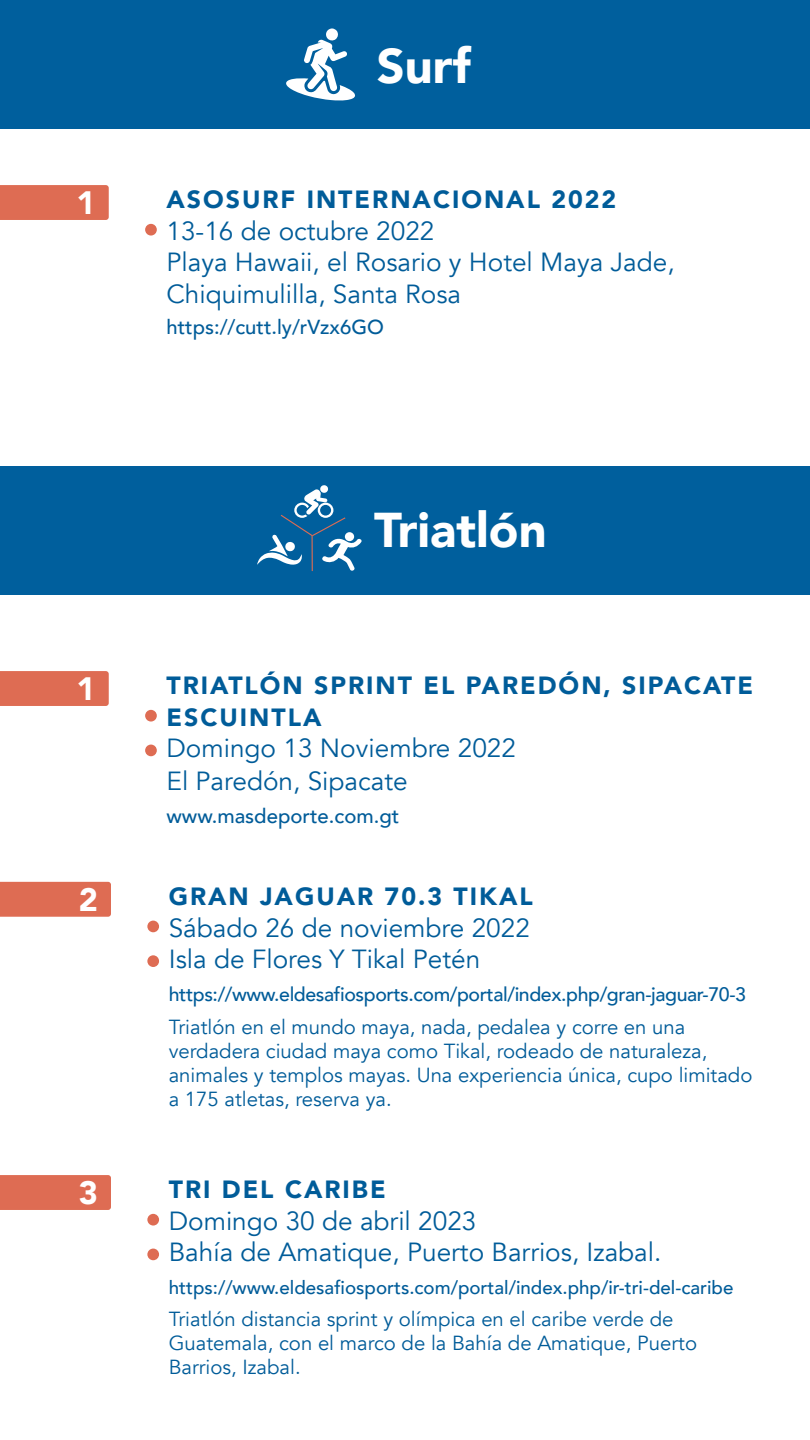
<style>
.page{position:relative;width:810px;height:1440px;background:#fff}
.page>*{position:absolute;margin:0;border:0;box-sizing:border-box;transform-origin:0 0}
.t1{font:900 48.75px "Avenir";color:#fff}
.t2{font:900 32.33px "Avenir";color:#fff}
.t3{font:26.17px/31.4px "Avenir";color:#005c99}
.t4{font:900 24.9px/31.4px "Avenir";letter-spacing:.08em;color:#005c99}
.t5{font:20.33px/24px "Avenir";color:#005c99}
.t6{font:500 20.33px "Avenir";color:#005c99}
.t7{font:500 20.25px "Avenir";color:#005c99}
.t8{font:500 19.5px "Avenir";letter-spacing:-.02em;color:#005c99}
.t9{font:500 18.75px "Avenir";color:#005c99}
</style>
<div class="page">
<div style="left:0;top:0;width:810px;height:129px;background:#005f9d"></div>
<svg style="left:286px;top:28px;width:69px;height:73px"></svg>
<div style="left:0;top:466px;width:810px;height:129px;background:#005f9d"></div>
<svg style="left:257px;top:485px;width:105px;height:87px"></svg>
<div style="left:145px;top:224px;width:12px;height:12px;background:#de6c53;border-radius:50%"></div>
<div style="left:0;top:185px;width:109px;height:35px;background:#de6c53"></div>
<div style="left:145px;top:710px;width:12px;height:12px;background:#de6c53;border-radius:50%"></div>
<div style="left:145px;top:745px;width:12px;height:11px;background:#de6c53;border-radius:50%"></div>
<div style="left:0;top:671px;width:109px;height:35px;background:#de6c53"></div>
<div style="left:147px;top:921px;width:12px;height:11px;background:#de6c53;border-radius:50%"></div>
<div style="left:147px;top:955px;width:12px;height:12px;background:#de6c53;border-radius:50%"></div>
<div style="left:0;top:882px;width:111px;height:35px;background:#de6c53"></div>
<div style="left:147px;top:1214px;width:12px;height:12px;background:#de6c53;border-radius:50%"></div>
<div style="left:147px;top:1249px;width:12px;height:11px;background:#de6c53;border-radius:50%"></div>
<div style="left:0;top:1175px;width:111px;height:35px;background:#de6c53"></div>
<h1 class="t1" style="left:377px;top:24px;width:95px">Surf</h1>
<h2 class="t2" style="left:77px;top:175px;width:21px">1</h2>
<p class="t4" style="left:166px;top:183px;width:451px">ASOSURF INTERNACIONAL 2022</p>
<p class="t3" style="left:166px;top:216px;width:510px">13-16 de octubre 2022<br>Playa Hawaii, el Rosario y Hotel Maya Jade,<br>Chiquimulilla, Santa Rosa</p>
<p class="t7" style="left:166px;top:310px;width:219px">https://cutt.ly/rVzx6GO</p>
<h1 class="t1" style="left:374px;top:488px;width:174px">Triatlón</h1>
<h2 class="t2" style="left:77px;top:661px;width:21px">1</h2>
<p class="t4" style="left:166px;top:669px;width:588px">TRIATLÓN SPRINT EL PAREDÓN, SIPACATE<br>ESCUINTLA</p>
<p class="t3" style="left:166px;top:732px;width:351px;line-height:32.9px">Domingo 13 Noviembre 2022<br>El Paredón, Sipacate</p>
<p class="t6" style="left:166px;top:799px;width:234px">www.masdeporte.com.gt</p>
<h2 class="t2" style="left:79px;top:872px;width:21px">2</h2>
<p class="t4" style="left:169px;top:880px;width:366px">GRAN JAGUAR 70.3 TIKAL</p>
<p class="t3" style="left:169px;top:912px;width:363px">Sábado 26 de noviembre 2022<br>Isla de Flores Y Tikal Petén</p>
<p class="t8" style="left:169px;top:977px;width:579px">https://www.eldesafiosports.com/portal/index.php/gran-jaguar-70-3</p>
<p class="t5" style="left:169px;top:1015px;width:585px">Triatlón en el mundo maya, nada, pedalea y corre en una verdadera ciudad maya como Tikal, rodeado de naturaleza, animales y templos mayas. Una experiencia única, cupo limitado a 175 atletas, reserva ya.</p>
<h2 class="t2" style="left:79px;top:1165px;width:21px">3</h2>
<p class="t4" style="left:169px;top:1173px;width:218px">TRI DEL CARIBE</p>
<p class="t3" style="left:169px;top:1206px;width:494px">Domingo 30 de abril 2023<br>Bahía de Amatique, Puerto Barrios, Izabal.</p>
<p class="t9" style="left:169px;top:1272px;width:566px">https://www.eldesafiosports.com/portal/index.php/ir-tri-del-caribe</p>
<p class="t5" style="left:169px;top:1307px;width:530px">Triatlón distancia sprint y olímpica en el caribe verde de<br>Guatemala, con el marco de la Bahía de Amatique, Puerto<br>Barrios, Izabal.</p>
</div>
